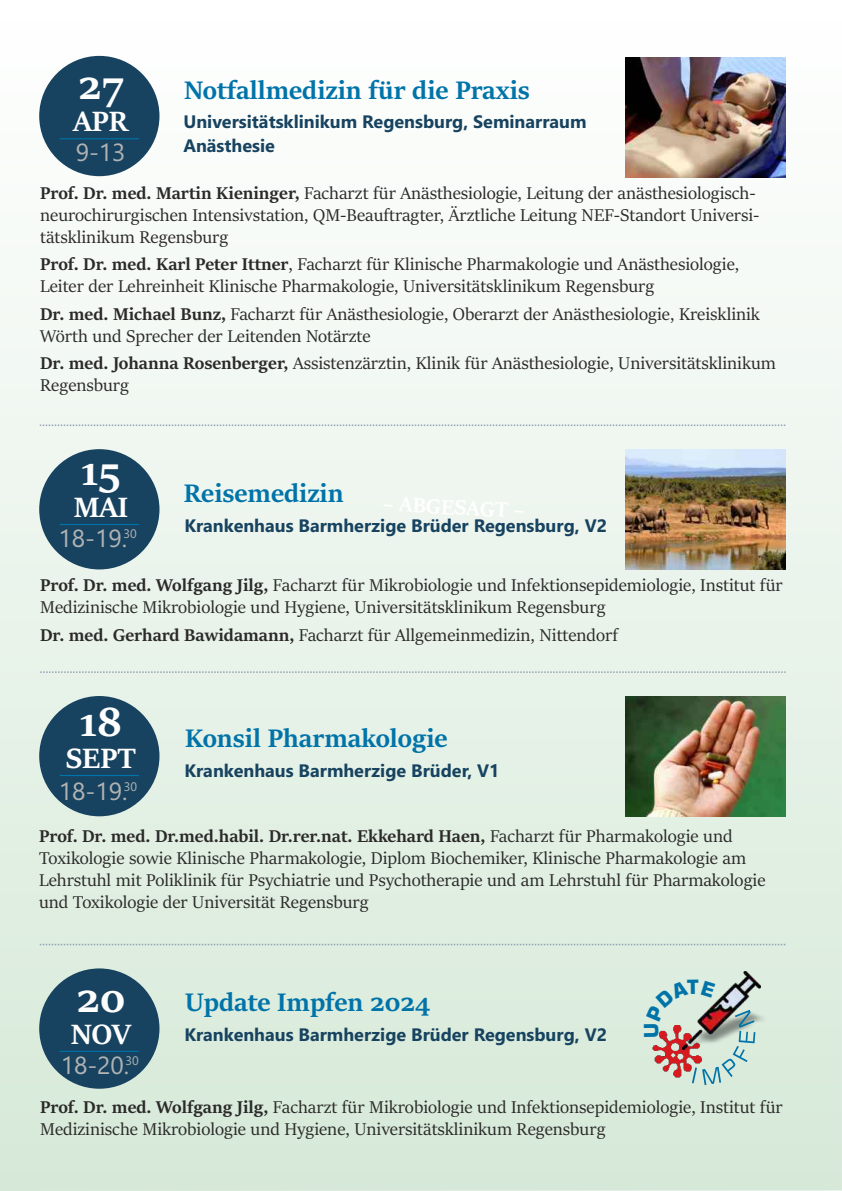
<style>
.page{position:relative;width:842px;height:1191px;background:#fff}
.page>*{position:absolute;margin:0;border:0;box-sizing:border-box;transform-origin:0 0}
.t1{font:700 45.2px "Sitka Display";color:#fefefe}
.t2{font:700 31.2px "Sitka Display";color:#fefefe}
.t3{font:700 28.2px "Sitka Display";color:#0073a8}
.t4{font:24.8px "Leelawadee UI";color:#b2b3b3}
.t5{font:19px/22px "Sitka Display";color:#2b2a29}
.t6{font:700 18px/24px "Leelawadee UI";color:#174360}
.t7{font:12.4px "Leelawadee UI";color:#b2b3b3}
.s1{font-weight:700}
</style>
<div class="page">
<div style="left:0;top:0;width:842px;height:1191px;background:linear-gradient(to bottom,#fff,#d6e9d8)"></div>
<svg style="left:40px;top:424px;width:745px;height:2px"></svg>
<svg style="left:40px;top:943px;width:745px;height:2px"></svg>
<div style="left:39px;top:696px;width:120px;height:120px;background:#174360;border-radius:50%"></div>
<hr style="left:60px;top:775px;width:79px;height:1px;background:#0073a8">
<img style="left:625px;top:696px;width:161px;height:120px">
<div style="left:39px;top:56px;width:120px;height:120px;background:#174360;border-radius:50%"></div>
<hr style="left:60px;top:138px;width:79px;height:1px;background:#0073a8">
<img style="left:626px;top:57px;width:160px;height:120px">
<div style="left:39px;top:449px;width:120px;height:120px;background:#174360;border-radius:50%"></div>
<hr style="left:60px;top:524px;width:79px;height:1px;background:#0073a8">
<img style="left:625px;top:449px;width:161px;height:120px">
<div style="left:39px;top:968px;width:120px;height:120px;background:#174360;border-radius:50%"></div>
<hr style="left:60px;top:1050px;width:79px;height:2px;background:#0073a8">
<img style="left:755px;top:1010px;width:12px;height:42px">
<img style="left:683px;top:971px;width:77px;height:78px">
<svg style="left:40px;top:671px;width:746px;height:2px"></svg>
<svg style="left:644px;top:979px;width:111px;height:106px;background:#c0beb6"></svg>
<h1 class="t1" style="left:78px;top:65px;width:47px">27</h1>
<h2 class="t2" style="left:74px;top:108px;width:56px">APR</h2>
<h3 class="t4" style="left:76px;top:143px;width:51px">9-13</h3>
<h3 class="t3" style="left:184px;top:78px;width:347px">Notfallmedizin für die Praxis</h3>
<p class="t6" style="left:183px;top:112px;width:405px">Universitätsklinikum Regensburg, Seminarraum<br>Anästhesie</p>
<p class="t5" style="left:40px;top:183px;width:721px"><span class="s1">Prof. Dr. med. Martin Kieninger,</span> Facharzt für Anästhesiologie, Leitung der anästhesiologisch&shy;neurochirurgischen Intensivstation, QM-Beauftragter, Ärztliche Leitung NEF-Standort Universi&shy;tätsklinikum Regensburg</p>
<p class="t5" style="left:40px;top:254px;width:700px"><span class="s1">Prof. Dr. med. Karl Peter Ittner</span>, Facharzt für Klinische Pharmakologie und Anästhesiologie,<br>Leiter der Lehreinheit Klinische Pharmakologie, Universitätsklinikum Regensburg</p>
<p class="t5" style="left:40px;top:304px;width:721px"><span class="s1">Dr. med. Michael Bunz,</span> Facharzt für Anästhesiologie, Oberarzt der Anästhesiologie, Kreisklinik<br>Wörth und Sprecher der Leitenden Notärzte</p>
<p class="t5" style="left:40px;top:353px;width:737px"><span class="s1">Dr. med. Johanna Rosenberger,</span> Assistenzärztin, Klinik für Anästhesiologie, Universitätsklinikum<br>Regensburg</p>
<h1 class="t1" style="left:81px;top:451px;width:41px">15</h1>
<h2 class="t2" style="left:74px;top:493px;width:56px">MAI</h2>
<h3 class="t4" style="left:58px;top:528px;width:70px">18-19.</h3>
<p class="t7" style="left:123px;top:529px;width:15px">30</p>
<h3 class="t3" style="left:184px;top:480px;width:161px">Reisemedizin</h3>
<p class="t6" style="left:184px;top:515px;width:424px">Krankenhaus Barmherzige Brüder Regensburg, V2</p>
<p class="t5" style="left:40px;top:575px;width:744px"><span class="s1">Prof. Dr. med. Wolfgang Jilg,</span> Facharzt für Mikrobiologie und Infektionsepidemiologie, Institut für<br>Medizinische Mikrobiologie und Hygiene, Universitätsklinikum Regensburg</p>
<p class="t5" style="left:40px;top:625px;width:579px"><span class="s1">Dr. med. Gerhard Bawidamann,</span> Facharzt für Allgemeinmedizin, Nittendorf</p>
<h1 class="t1" style="left:79px;top:702px;width:45px">18</h1>
<h2 class="t2" style="left:66px;top:744px;width:72px">SEPT</h2>
<h3 class="t4" style="left:59px;top:781px;width:70px">18-19.</h3>
<p class="t7" style="left:124px;top:782px;width:15px">30</p>
<h3 class="t3" style="left:185px;top:726px;width:264px">Konsil Pharmakologie</h3>
<p class="t6" style="left:184px;top:760px;width:317px">Krankenhaus Barmherzige Brüder, V1</p>
<p class="t5" style="left:39px;top:826px;width:728px"><span class="s1">Prof. Dr. med. Dr.med.habil. Dr.rer.nat. Ekkehard Haen,</span> Facharzt für Pharmakologie und Toxikologie sowie Klinische Pharmakologie, Diplom Biochemiker, Klinische Pharmakologie am Lehrstuhl mit Poliklinik für Psychiatrie und Psychotherapie und am Lehrstuhl für Pharmakologie und Toxikologie der Universität Regensburg</p>
<h1 class="t1" style="left:76px;top:977px;width:50px">20</h1>
<h2 class="t2" style="left:71px;top:1020px;width:62px">NOV</h2>
<h3 class="t4" style="left:61px;top:1055px;width:70px">18-20.</h3>
<p class="t7" style="left:126px;top:1055px;width:15px">30</p>
<h3 class="t3" style="left:185px;top:990px;width:247px">Update Impfen 2024</h3>
<p class="t6" style="left:184px;top:1024px;width:424px">Krankenhaus Barmherzige Brüder Regensburg, V2</p>
<p class="t5" style="left:40px;top:1097px;width:744px"><span class="s1">Prof. Dr. med. Wolfgang Jilg,</span> Facharzt für Mikrobiologie und Infektionsepidemiologie, Institut für<br>Medizinische Mikrobiologie und Hygiene, Universitätsklinikum Regensburg</p>
</div>
